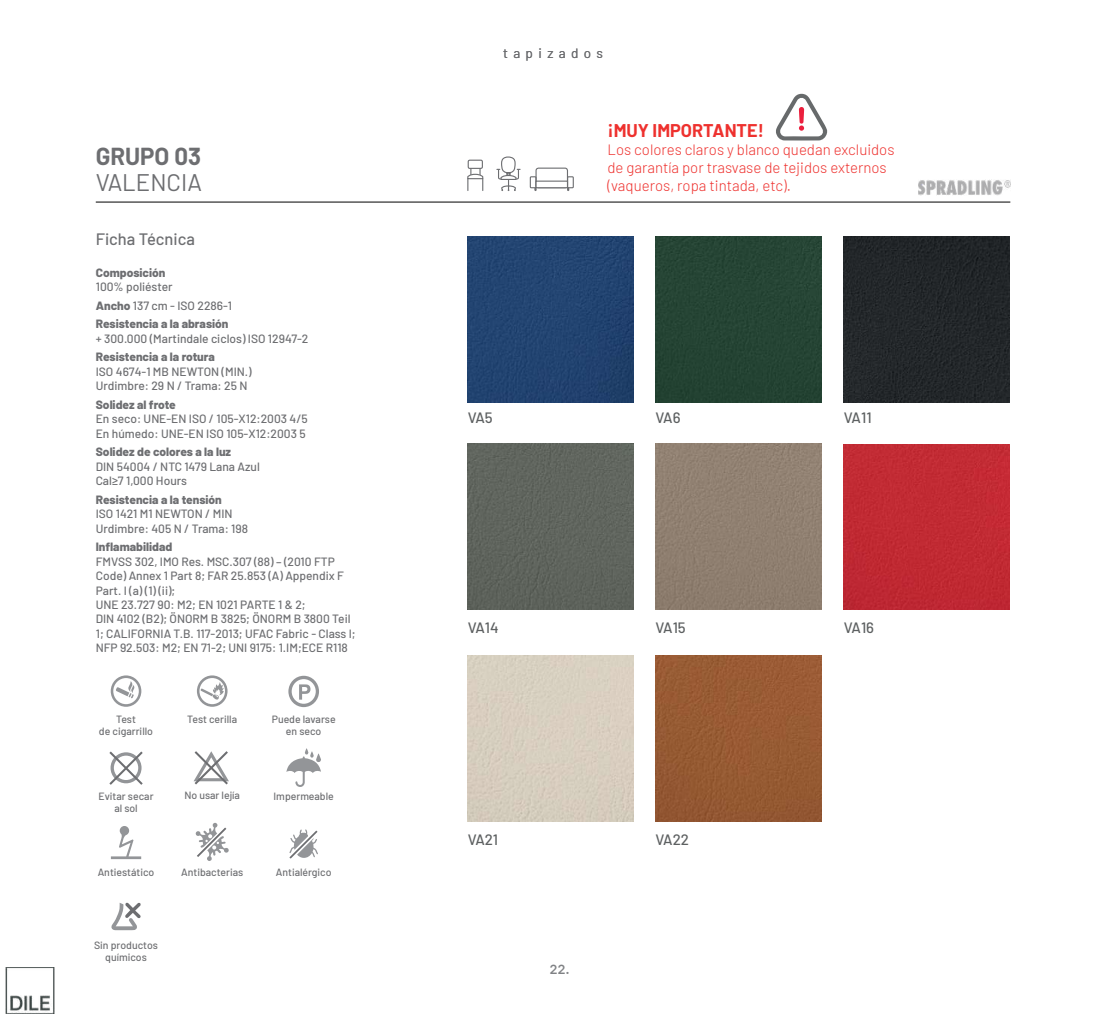
<style>
.page{position:relative;width:1106px;height:1021px;background:#fff}
.page>*{position:absolute;margin:0;border:0;box-sizing:border-box;transform-origin:0 0}
.t1{font:24px "Barlow";color:#6d6e71}
.t2{font:700 24px "Barlow";color:#6d6e71}
.t3{font:700 18px "Barlow";color:#ee312e}
.t4{font:500 16.5px "Barlow";color:#6d6e71}
.t5{font:300 15px/18px "Barlow";color:#ee312e}
.t6{font:500 15px "Barlow";color:#5d6061}
.t7{font:15px "DIN Medium Alternate";color:#808285}
.t8{font:13.5px "Barlow";letter-spacing:.4em;color:#6d6e71}
.t9{font:500 12px/14.4px "Barlow";color:#6d6e71}
.t10{font:800 12px "Barlow";color:#6d6e71}
.t11{font:500 10.5px/12px "Barlow";color:#6d6e71;text-align:center}
.s1{font-weight:800}
</style>
<div class="page">
<div style="left:468px;top:236px;width:165px;height:166px;background:#224371"></div>
<div style="left:655px;top:236px;width:166px;height:166px;background:#254434"></div>
<div style="left:844px;top:236px;width:165px;height:166px;background:#23272a"></div>
<div style="left:468px;top:444px;width:165px;height:165px;background:#5f645d"></div>
<div style="left:655px;top:444px;width:166px;height:165px;background:#908071"></div>
<div style="left:844px;top:444px;width:165px;height:166px;background:#c12a33"></div>
<div style="left:468px;top:655px;width:165px;height:166px;background:#d8cfc0"></div>
<div style="left:655px;top:655px;width:166px;height:166px;background:#975a33"></div>
<hr style="left:96px;top:202px;width:914px;height:1px;background:#000">
<svg style="left:497px;top:156px;width:23px;height:35px"></svg>
<div style="left:535px;top:167px;width:33px;height:21px;border:1px solid #6d6e71;border-radius:3px"></div>
<div style="left:567px;top:176px;width:7px;height:12px;border:1px solid #6d6e71"></div>
<div style="left:530px;top:176px;width:6px;height:12px;border:1px solid #6d6e71"></div>
<div style="left:535px;top:180px;width:33px;height:8px;background:#fff;border:1px solid #6d6e71"></div>
<svg style="left:467px;top:169px;width:17px;height:21px"></svg>
<div style="left:467px;top:160px;width:16px;height:9px;border:1px solid #6d6e71"></div>
<img style="left:918px;top:179px;width:92px;height:16px">
<svg style="left:196px;top:822px;width:33px;height:39px"></svg>
<svg style="left:111px;top:826px;width:30px;height:33px"></svg>
<svg style="left:286px;top:748px;width:35px;height:39px"></svg>
<svg style="left:193px;top:751px;width:36px;height:33px"></svg>
<svg style="left:111px;top:902px;width:30px;height:28px"></svg>
<svg style="left:289px;top:829px;width:29px;height:29px"></svg>
<svg style="left:111px;top:675px;width:30px;height:31px"></svg>
<svg style="left:288px;top:675px;width:31px;height:32px"></svg>
<svg style="left:197px;top:675px;width:30px;height:31px"></svg>
<svg style="left:109px;top:751px;width:34px;height:33px"></svg>
<svg style="left:776px;top:94px;width:51px;height:46px"></svg>
<img style="left:6px;top:967px;width:48px;height:46px">
<h1 class="t2" style="left:96px;top:139px;width:107px">GRUPO 03</h1>
<h1 class="t1" style="left:96px;top:165px;width:108px">VALENCIA</h1>
<h3 class="t4" style="left:96px;top:227px;width:101px">Ficha Técnica</h3>
<p class="t10" style="left:96px;top:263px;width:71px">Composición</p>
<p class="t9" style="left:96px;top:276px;width:138px;line-height:18.6px">100% poliéster<br><span class="s1">Ancho</span> 137 cm - ISO 2286-1<br><span class="s1">Resistencia a la abrasión</span></p>
<p class="t9" style="left:96px;top:330px;width:214px">+ 300.000 (Martindale ciclos) ISO 12947-2</p>
<p class="t10" style="left:96px;top:348px;width:121px">Resistencia a la rotura</p>
<p class="t9" style="left:96px;top:363px;width:157px">ISO 4674-1 MB NEWTON (MIN.)<br>Urdimbre: 29 N / Trama: 25 N</p>
<p class="t10" style="left:96px;top:395px;width:82px">Solidez al frote</p>
<p class="t9" style="left:96px;top:411px;width:213px">En seco: UNE-EN ISO / 105-X12:2003 4/5<br>En húmedo: UNE-EN ISO 105-X12:2003 5</p>
<p class="t10" style="left:96px;top:443px;width:137px">Solidez de colores a la luz</p>
<p class="t9" style="left:96px;top:458px;width:166px">DIN 54004 / NTC 1479 Lana Azul<br>Cal≥7 1,000 Hours</p>
<p class="t10" style="left:96px;top:490px;width:128px">Resistencia a la tensión</p>
<p class="t9" style="left:96px;top:506px;width:154px">ISO 1421 M1 NEWTON / MIN<br>Urdimbre: 405 N / Trama: 198</p>
<p class="t10" style="left:96px;top:538px;width:78px">Inflamabilidad</p>
<p class="t9" style="left:96px;top:553px;width:261px">FMVSS 302, IMO Res. MSC.307 (88) – (2010 FTP Code) Annex 1 Part 8; FAR 25.853 (A) Appendix F Part. I (a) (1) (ii);<br>UNE 23.727 90: M2; EN 1021 PARTE 1 &amp; 2;<br>DIN 4102 (B2); ÖNORM B 3825; ÖNORM B 3800 Teil 1; CALIFORNIA T.B. 117-2013; UFAC Fabric - Class I; NFP 92.503: M2; EN 71-2; UNI 9175: 1.IM;ECE R118</p>
<p class="t11" style="left:99px;top:712px;width:56px">Test<br>de cigarrillo</p>
<p class="t11" style="left:187px;top:712px;width:51px">Test cerilla</p>
<p class="t11" style="left:272px;top:712px;width:65px">Puede lavarse en seco</p>
<p class="t11" style="left:184px;top:788px;width:57px">No usar lejía</p>
<p class="t11" style="left:98px;top:789px;width:56px">Evitar secar</p>
<p class="t11" style="left:273px;top:789px;width:62px">Impermeable</p>
<p class="t11" style="left:114px;top:801px;width:25px">al sol</p>
<p class="t11" style="left:98px;top:865px;width:58px">Antiestático</p>
<p class="t11" style="left:181px;top:865px;width:64px">Antibacterias</p>
<p class="t11" style="left:276px;top:865px;width:57px">Antialérgico</p>
<p class="t11" style="left:94px;top:937px;width:65px">Sin productos químicos</p>
<p class="t8" style="left:503px;top:43px;width:102px">tapizados</p>
<h2 class="t3" style="left:607px;top:117px;width:158px">¡MUY IMPORTANTE!</h2>
<p class="t5" style="left:607px;top:140px;width:288px">Los colores claros y blanco quedan excluidos de garantía por trasvase de tejidos externos (vaqueros, ropa tintada, etc).</p>
<p class="t6" style="left:468px;top:406px;width:26px">VA5</p>
<p class="t6" style="left:655px;top:406px;width:26px">VA6</p>
<p class="t6" style="left:844px;top:406px;width:29px">VA11</p>
<p class="t6" style="left:468px;top:616px;width:32px">VA14</p>
<p class="t6" style="left:655px;top:616px;width:32px">VA15</p>
<p class="t6" style="left:844px;top:616px;width:32px">VA16</p>
<p class="t6" style="left:468px;top:828px;width:32px">VA21</p>
<p class="t6" style="left:655px;top:828px;width:35px">VA22</p>
<p class="t7" style="left:550px;top:958px;width:22px">22.</p>
</div>
